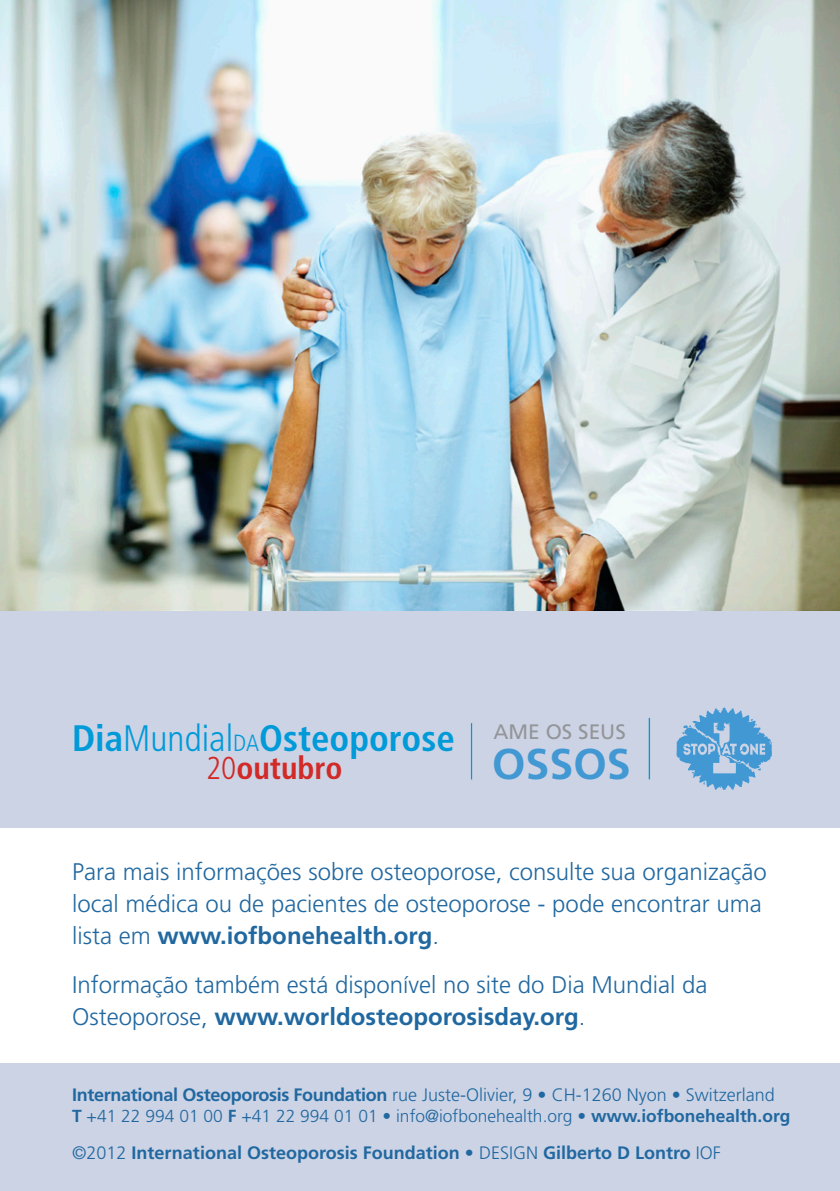
<style>
.page{position:relative;width:840px;height:1191px;background:#fff}
.page>*{position:absolute;margin:0;border:0;box-sizing:border-box;transform-origin:0 0}
.t1{font:700 43px "Frutiger LT Std";color:#4198d3}
.t2{font:700 condensed 36.8px "Frutiger";color:#009ad9}
.t3{font:700 condensed 31.6px "Frutiger";color:#d12a27}
.t4{font:300 24px/32px "Frutiger LT Std";color:#2168a0}
.t5{font:20.8px "Frutiger LT Std";color:#939598}
.t6{font:300 18px "Frutiger LT Std";color:#2168a0}
.t7{font:700 18px "Frutiger LT Std";color:#2168a0}
.t8{font:300 17.4px "Frutiger LT Std";color:#2168a0}
.s1{font-weight:300}
.s2{font-weight:300;font-size:23.4px}
.s3{font-weight:700}
</style>
<div class="page">
<div style="left:0;top:0;width:839px;height:1191px;background:#ccd3e5"></div>
<img style="left:0;top:0;width:839px;height:610px">
<div style="left:0;top:828px;width:839px;height:234px;background:#fff"></div>
<hr style="left:648px;top:718px;width:1px;height:61px;background:#009ad9">
<svg style="left:676px;top:707px;width:95px;height:82px"></svg>
<hr style="left:470px;top:723px;width:2px;height:56px;background:#009ad9">
<p class="t2" style="left:72px;top:716px;width:384px">Dia<span class="s1">Mundial</span><span class="s2">DA</span>Osteoporose</p>
<p class="t3" style="left:206px;top:749px;width:138px"><span class="s1">20</span>outubro</p>
<p class="t5" style="left:493px;top:719px;width:134px">AME OS SEUS</p>
<p class="t1" style="left:492px;top:739px;width:140px">OSSOS</p>
<p class="t4" style="left:72px;top:856px;width:695px">Para mais informações sobre osteoporose, consulte sua organização local médica ou de pacientes de osteoporose - pode encontrar uma lista em <span class="s3">www.iofbonehealth.org</span>.</p>
<p class="t4" style="left:72px;top:969px;width:636px">Informação também está disponível no site do Dia Mundial da<br>Osteoporose, <span class="s3">www.worldosteoporosisday.org</span>.</p>
<p class="t6" style="left:72px;top:1084px;width:704px"><span class="s3">International Osteoporosis Foundation</span> rue Juste-Olivier, 9 • CH-1260 Nyon • Switzerland</p>
<p class="t8" style="left:72px;top:1106px;width:719px"><span class="s3">T</span> +41 22 994 01 00 <span class="s3">F</span> +41 22 994 01 01 • info@iofbonehealth.org • <span class="s3">www.iofbonehealth.org</span></p>
<p class="t7" style="left:72px;top:1142px;width:650px"><span class="s1">©2012</span> International Osteoporosis Foundation • <span class="s1">DESIGN</span> Gilberto D Lontro <span class="s1">IOF</span></p>
</div>
